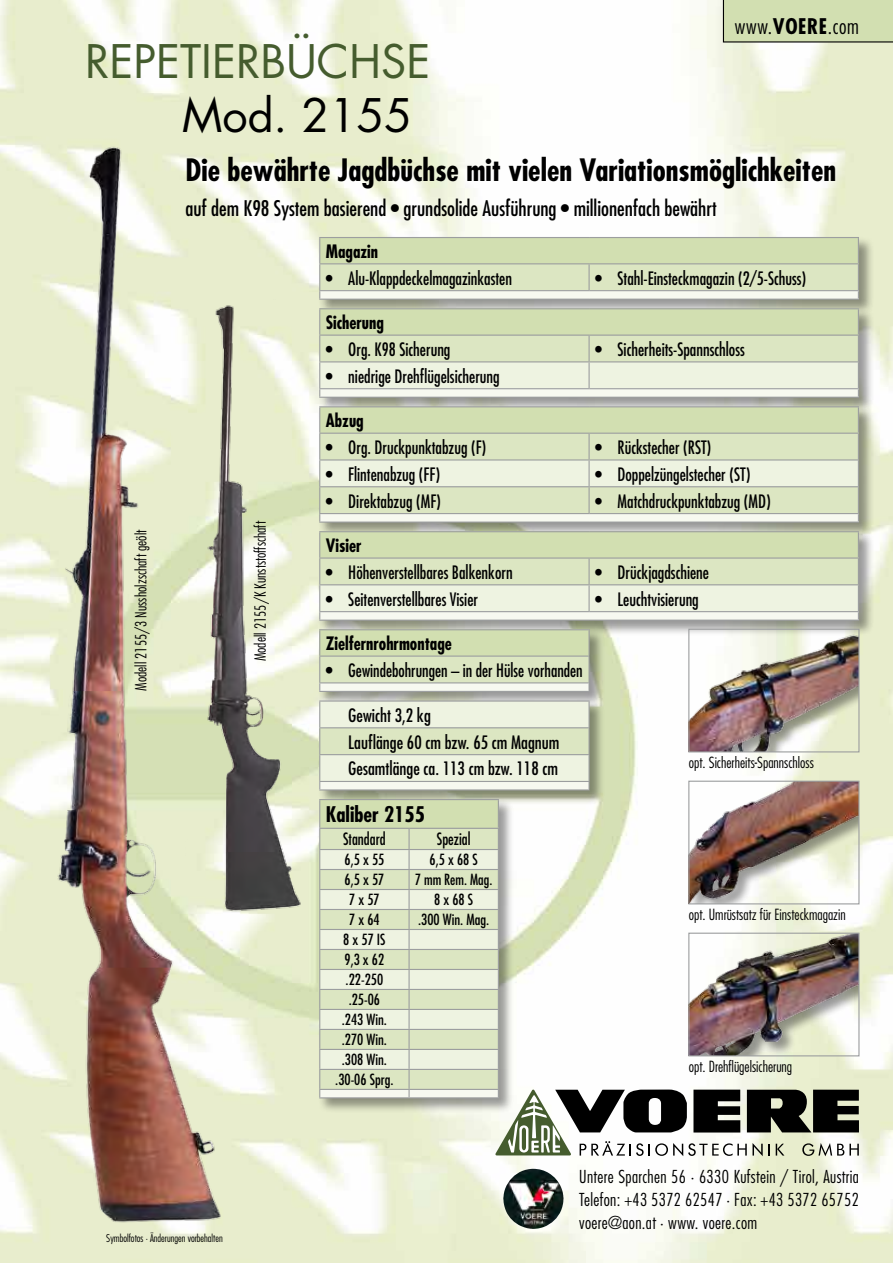
<style>
.page{position:relative;width:893px;height:1263px;background:#fff}
.page>*{position:absolute;margin:0;border:0;box-sizing:border-box;transform-origin:0 0}
.t1{font:45px "Futura";color:#455c2e}
.t2{font:45px "Futura";color:#000}
.t3{font:700 condensed 30px "Futura";color:#000}
.t4{font:condensed 21px "Futura";color:#000}
.t5{font:300 condensed 21px "Futura";letter-spacing:.03em;color:#000}
.t6{font:700 condensed 21px "Futura";color:#000}
.t7{font:condensed 18px "Futura";color:#000;scale:.95 1}
.t8{font:condensed 18px/26.8px "Futura";color:#000}
.t9{font:700 condensed 18px "Futura";color:#000;scale:.95 1}
.t10{font:300 condensed 17.4px/23.2px "Futura";letter-spacing:.02em;color:#000;text-align:justify}
.t11{font:condensed 16.5px "Futura";color:#000;scale:.94 1}
.t12{font:300 condensed 15px "Futura";color:#000}
.t13{font:condensed 15px/20px "Futura";color:#000;text-align:center}
.t14{font:300 condensed 10.5px "Futura";color:#000}
.s1{font-weight:700}
</style>
<div class="page">
<img style="left:0;top:0;width:893px;height:1263px">
<div style="left:723px;top:0;width:170px;height:43px;background:#d2dfb1"></div>
<img style="left:23px;top:138px;width:214px;height:1090px">
<img style="left:185px;top:300px;width:121px;height:618px">
<img style="left:503px;top:1169px;width:61px;height:60px">
<div style="left:318px;top:236px;width:556px;height:79px;background:#000;opacity:.4"></div>
<hr style="left:319px;top:237px;width:270px;height:1px;background:#9c9e9f">
<hr style="left:589px;top:237px;width:270px;height:1px;background:#9c9e9f">
<svg style="left:319px;top:238px;width:540px;height:61px;background:#d7e1be"></svg>
<hr style="left:319px;top:299px;width:270px;height:1px;background:#9c9e9f">
<hr style="left:589px;top:299px;width:270px;height:1px;background:#9c9e9f">
<div style="left:318px;top:307px;width:556px;height:106px;background:#000;opacity:.4"></div>
<hr style="left:319px;top:308px;width:270px;height:1px;background:#9c9e9f">
<hr style="left:589px;top:308px;width:270px;height:1px;background:#9c9e9f">
<svg style="left:319px;top:309px;width:540px;height:88px;background:#dde5c8"></svg>
<hr style="left:319px;top:397px;width:270px;height:1px;background:#9c9e9f">
<hr style="left:589px;top:397px;width:270px;height:1px;background:#9c9e9f">
<hr style="left:589px;top:361px;width:270px;height:1px;background:#9c9e9f">
<div style="left:318px;top:405px;width:556px;height:133px;background:#000;opacity:.4"></div>
<hr style="left:319px;top:406px;width:270px;height:1px;background:#9c9e9f">
<hr style="left:589px;top:406px;width:270px;height:1px;background:#9c9e9f">
<svg style="left:319px;top:407px;width:540px;height:114px;background:#dae2c5"></svg>
<hr style="left:319px;top:521px;width:270px;height:2px;background:#9c9e9f">
<hr style="left:589px;top:521px;width:270px;height:2px;background:#9c9e9f">
<div style="left:318px;top:530px;width:556px;height:106px;background:#000;opacity:.4"></div>
<hr style="left:319px;top:531px;width:270px;height:1px;background:#9c9e9f">
<hr style="left:589px;top:531px;width:270px;height:1px;background:#9c9e9f">
<svg style="left:319px;top:532px;width:540px;height:88px;background:#dde6c8"></svg>
<hr style="left:319px;top:620px;width:270px;height:1px;background:#9c9e9f">
<hr style="left:589px;top:620px;width:270px;height:1px;background:#9c9e9f">
<hr style="left:319px;top:584px;width:270px;height:1px;background:#9c9e9f">
<hr style="left:589px;top:584px;width:270px;height:1px;background:#9c9e9f">
<div style="left:318px;top:628px;width:287px;height:79px;background:#000;opacity:.4"></div>
<div style="left:320px;top:630px;width:269px;height:26px;background:#d2dfb1"></div>
<div style="left:320px;top:656px;width:269px;height:27px;background:#dce6c2"></div>
<div style="left:320px;top:683px;width:269px;height:8px;background:#f7f9f0"></div>
<hr style="left:319px;top:629px;width:271px;height:1px;background:#9c9e9f">
<hr style="left:588px;top:630px;width:2px;height:25px;background:#9c9e9f">
<hr style="left:319px;top:655px;width:271px;height:2px;background:#9c9e9f">
<hr style="left:588px;top:657px;width:2px;height:25px;background:#9c9e9f">
<hr style="left:319px;top:682px;width:271px;height:1px;background:#9c9e9f">
<svg style="left:319px;top:630px;width:1px;height:61px"></svg>
<svg style="left:588px;top:683px;width:2px;height:8px"></svg>
<hr style="left:319px;top:691px;width:271px;height:1px;background:#9c9e9f">
<div style="left:318px;top:699px;width:287px;height:107px;background:#000;opacity:.4"></div>
<hr style="left:319px;top:700px;width:271px;height:2px;background:#9c9e9f">
<svg style="left:319px;top:701px;width:271px;height:88px;background:#e4ead5"></svg>
<hr style="left:319px;top:789px;width:271px;height:1px;background:#9c9e9f">
<hr style="left:319px;top:799px;width:90px;height:1px;background:#9c9e9f">
<hr style="left:409px;top:799px;width:90px;height:1px;background:#9c9e9f">
<svg style="left:319px;top:800px;width:540px;height:356px"></svg>
<hr style="left:319px;top:1097px;width:90px;height:1px;background:#9c9e9f">
<hr style="left:409px;top:1097px;width:90px;height:1px;background:#9c9e9f">
<img style="left:690px;top:631px;width:167px;height:119px">
<div style="left:688px;top:629px;width:171px;height:123px;border:1px solid #9c9e9f"></div>
<img style="left:690px;top:783px;width:167px;height:119px">
<div style="left:688px;top:781px;width:171px;height:123px;border:1px solid #9c9e9f"></div>
<img style="left:690px;top:935px;width:167px;height:119px">
<div style="left:688px;top:933px;width:171px;height:123px;border:1px solid #9c9e9f"></div>
<p class="t5" style="left:735px;top:13px;width:125px">www.<span class="s1">voere</span>.com</p>
<h1 class="t1" style="left:85px;top:30px;width:347px">REPETIERBÜCHSE</h1>
<h1 class="t2" style="left:182px;top:84px;width:232px">Mod. 2155</h1>
<h2 class="t3" style="left:185px;top:151px;width:652px">Die bewährte Jagdbüchse mit vielen Variationsmöglichkeiten</h2>
<p class="t4" style="left:185px;top:195px;width:533px">auf dem K98 System basierend • grundsolide Ausführung • millionenfach bewährt</p>
<p class="t12" style="left:132px;top:691px;width:162px;rotate:-90deg">Modell 2155/3 Nussholzschaft geölt</p>
<p class="t12" style="left:251px;top:661px;width:142px;rotate:-90deg">Modell 2155/K Kunststoffschaft</p>
<p class="t14" style="left:106px;top:1231px;width:118px">Symbolfotos · Änderungen vorbehalten</p>
<p class="t9" style="left:326px;top:240px;width:57px">Magazin</p>
<p class="t7" style="left:326px;top:267px;width:198px">• Alu-Klappdeckelmagazinkasten</p>
<p class="t7" style="left:595px;top:267px;width:224px">• Stahl-Einsteckmagazin (2/5-Schuss)</p>
<p class="t9" style="left:326px;top:311px;width:63px">Sicherung</p>
<p class="t7" style="left:326px;top:338px;width:133px">• Org. K98 Sicherung</p>
<p class="t7" style="left:595px;top:338px;width:159px">• Sicherheits-Spannschloss</p>
<p class="t7" style="left:326px;top:365px;width:185px">• niedrige Drehflügelsicherung</p>
<p class="t9" style="left:326px;top:409px;width:41px">Abzug</p>
<p class="t7" style="left:326px;top:436px;width:170px">• Org. Druckpunktabzug (F)</p>
<p class="t7" style="left:595px;top:436px;width:124px">• Rückstecher (RST)</p>
<p class="t7" style="left:326px;top:463px;width:122px">• Flintenabzug (FF)</p>
<p class="t7" style="left:595px;top:463px;width:165px">• Doppelzüngelstecher (ST)</p>
<p class="t7" style="left:326px;top:490px;width:123px">• Direktabzug (MF)</p>
<p class="t7" style="left:595px;top:490px;width:187px">• Matchdruckpunktabzug (MD)</p>
<p class="t9" style="left:326px;top:534px;width:39px">Visier</p>
<p class="t7" style="left:326px;top:561px;width:198px">• Höhenverstellbares Balkenkorn</p>
<p class="t7" style="left:595px;top:561px;width:122px">• Drückjagdschiene</p>
<p class="t7" style="left:326px;top:588px;width:162px">• Seitenverstellbares Visier</p>
<p class="t7" style="left:595px;top:588px;width:111px">• Leuchtvisierung</p>
<p class="t9" style="left:326px;top:632px;width:134px">Zielfernrohrmontage</p>
<p class="t7" style="left:326px;top:659px;width:272px">• Gewindebohrungen – in der Hülse vorhanden</p>
<p class="t8" style="left:348px;top:701px;width:213px">Gewicht 3,2 kg<br>Lauflänge 60 cm bzw. 65 cm Magnum<br>Gesamtlänge ca. 113 cm bzw. 118 cm</p>
<p class="t6" style="left:326px;top:801px;width:101px">Kaliber 2155</p>
<p class="t11" style="left:343px;top:829px;width:47px">Standard</p>
<p class="t11" style="left:437px;top:829px;width:37px">Spezial</p>
<p class="t13" style="left:344px;top:849px;width:41px">6,5 x 55</p>
<p class="t13" style="left:430px;top:849px;width:50px">6,5 x 68 S</p>
<p class="t13" style="left:344px;top:869px;width:41px">6,5 x 57</p>
<p class="t13" style="left:415px;top:869px;width:79px">7 mm Rem. Mag.</p>
<p class="t13" style="left:349px;top:889px;width:32px">7 x 57</p>
<p class="t13" style="left:434px;top:889px;width:40px">8 x 68 S</p>
<p class="t13" style="left:349px;top:909px;width:32px">7 x 64</p>
<p class="t13" style="left:418px;top:909px;width:73px">.300 Win. Mag.</p>
<p class="t13" style="left:335px;top:929px;width:60px">8 x 57 IS<br>9,3 x 62 .22-250 .25-06<br>.243 Win. .270 Win. .308 Win. .30-06 Sprg.</p>
<p class="t12" style="left:689px;top:753px;width:127px">opt. Sicherheits-Spannschloss</p>
<p class="t12" style="left:689px;top:905px;width:159px">opt. Umrüstsatz für Einsteckmagazin</p>
<p class="t12" style="left:689px;top:1057px;width:105px">opt. Drehflügelsicherung</p>
<p class="t10" style="left:579px;top:1164px;width:281px">Untere Sparchen 56 · 6330 Kufstein / Tirol, Austria Telefon: +43 5372 62547 · Fax: +43 5372 65752 voere@aon.at · www. voere.com</p>
</div>
